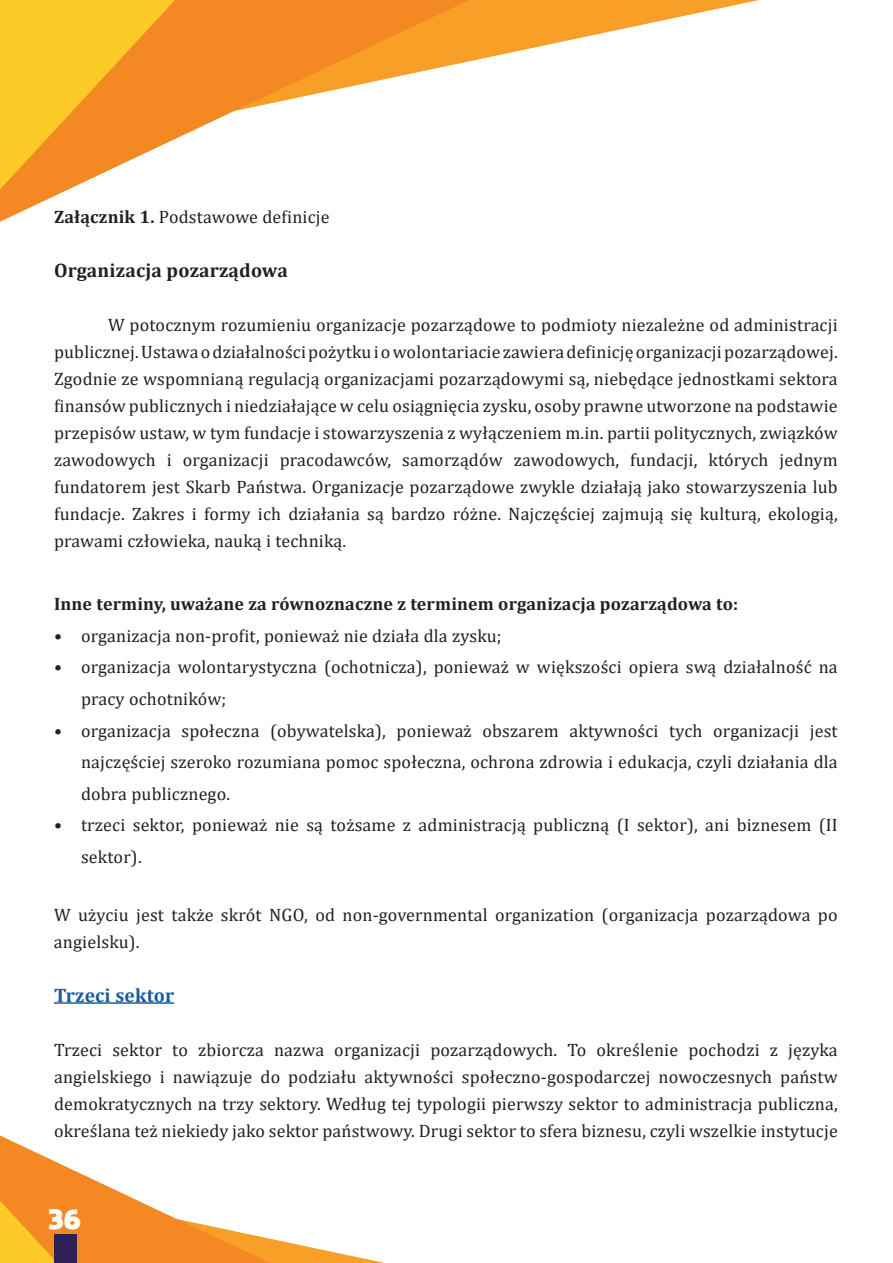
<style>
.page{position:relative;width:893px;height:1263px;background:#fff}
.page>*{position:absolute;margin:0;border:0;box-sizing:border-box;transform-origin:0 0}
.t1{font:700 19.5px "Cambria";letter-spacing:.01em;color:#231f20}
.t2{font:700 19.5px "Cambria";letter-spacing:.01em;color:#175d9e}
.t3{font:800 19.5px "moon get";color:#fff}
.t4{font:18px/27px "Cambria";letter-spacing:.01em;color:#231f20;text-align:justify}
.t5{font:700 18px "Cambria";letter-spacing:.01em;color:#231f20}
.s1{font-weight:700}
</style>
<div class="page">
<img style="left:0;top:0;width:759px;height:1263px">
<div style="left:54px;top:1234px;width:22px;height:29px;background:#311f57"></div>
<hr style="left:54px;top:1002px;width:120px;height:2px;background:#175d9e">
<p class="t4" style="left:54px;top:204px;width:277px"><span class="s1">Załącznik 1.</span> Podstawowe definicje</p>
<p class="t1" style="left:54px;top:257px;width:235px">Organizacja pozarządowa</p>
<p class="t4" style="left:54px;top:312px;width:785px;text-indent:54px">W potocznym rozumieniu organizacje pozarządowe to podmioty niezależne od administracji publicznej.Ustawaodziałalnościpożytkuiowolontariacie zawieradefinicjęorganizacjipozarządowej.<br>Zgodnie ze wspomnianą regulacją organizacjami pozarządowymi są, niebędące jednostkami sektora finansów publicznych i niedziałające w celu osiągnięcia zysku, osoby prawne utworzone na podstawie przepisów ustaw, w tym fundacje i stowarzyszenia z wyłączeniem m.in. partii politycznych, związków zawodowych i organizacji pracodawców, samorządów zawodowych, fundacji, których jednym fundatorem jest Skarb Państwa. Organizacje pozarządowe zwykle działają jako stowarzyszenia lub fundacje. Zakres i formy ich działania są bardzo różne. Najczęściej zajmują się kulturą, ekologią, prawami człowieka, nauką i techniką.</p>
<p class="t5" style="left:54px;top:592px;width:686px">Inne terminy, uważane za równoznaczne z terminem organizacja pozarządowa to:</p>
<p class="t4" style="left:54px;top:622px;width:449px">• organizacja non-profit, ponieważ nie działa dla zysku;</p>
<p class="t4" style="left:81px;top:651px;width:758px;line-height:31.5px;text-indent:-27px">• organizacja wolontarystyczna (ochotnicza), ponieważ w większości opiera swą działalność na pracy ochotników;</p>
<p class="t4" style="left:81px;top:714px;width:758px;line-height:31.5px;text-indent:-27px">• organizacja społeczna (obywatelska), ponieważ obszarem aktywności tych organizacji jest najczęściej szeroko rozumiana pomoc społeczna, ochrona zdrowia i edukacja, czyli działania dla dobra publicznego.</p>
<p class="t4" style="left:81px;top:809px;width:758px;line-height:31.5px;text-indent:-27px">• trzeci sektor, ponieważ nie są tożsame z administracją publiczną (I sektor), ani biznesem (II sektor).</p>
<p class="t4" style="left:54px;top:901px;width:785px">W użyciu jest także skrót NGO, od non-governmental organization (organizacja pozarządowa po angielsku).</p>
<p class="t2" style="left:54px;top:981px;width:122px">Trzeci sektor</p>
<p class="t4" style="left:54px;top:1036px;width:785px">Trzeci sektor to zbiorcza nazwa organizacji pozarządowych. To określenie pochodzi z języka angielskiego i nawiązuje do podziału aktywności społeczno-gospodarczej nowoczesnych państw demokratycznych na trzy sektory. Według tej typologii pierwszy sektor to administracja publiczna, określana też niekiedy jako sektor państwowy. Drugi sektor to sfera biznesu, czyli wszelkie instytucje</p>
<p class="t3" style="left:49px;top:1206px;width:34px">36</p>
</div>
